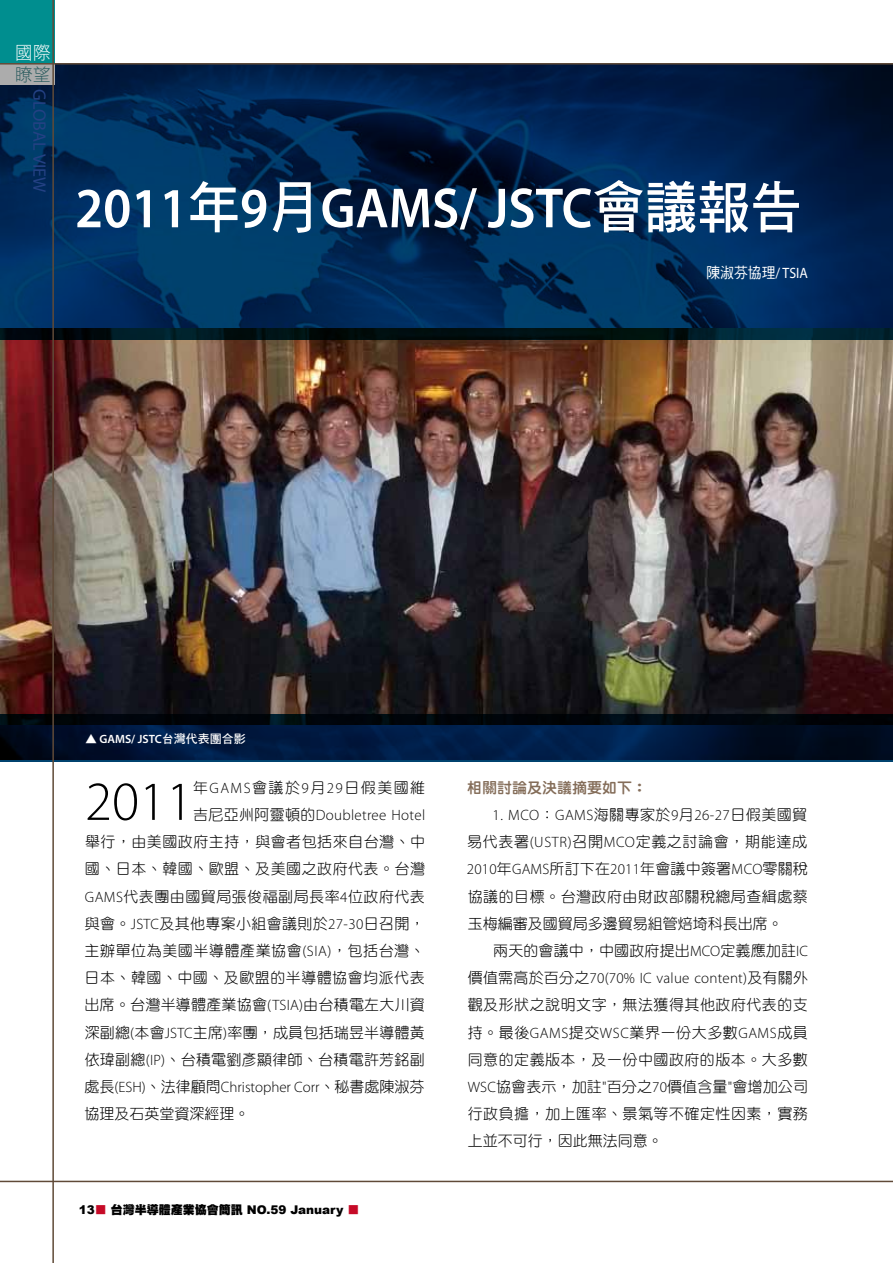
<style>
.page{position:relative;width:893px;height:1263px;background:#fff}
.page>*{position:absolute;margin:0;border:0;box-sizing:border-box;transform-origin:0 0}
.t1{font:600 57px "Myriad Pro";color:#fff;scale:.92 1}
.t2{font:300 55.35px "Myriad Pro";color:#000}
.t3{font:18px "Myriad Pro";color:#244184}
.t4{font:18px "DF Hei Std W3";color:#fff}
.t5{font:18px "DF Hei Std W3";color:#2b5c5f}
.t6{font:15px/27.2px "DF Yuan Std W3";letter-spacing:.015em;color:#000;text-align:justify}
.t7{font:300 15px "Myriad Pro";letter-spacing:.015em;color:#000}
.t8{font:15px "DF Yuan Std W3";letter-spacing:.045em;color:#000}
.t9{font:15px "DF Yuan Std W3";letter-spacing:.1em;color:#000}
.t10{font:15px "DF Yuan Std W8";color:#846d59}
.t11{font:15px "DF Hei Std W5";color:#fff;scale:.92 1}
.t12{font:900 12px "Arial";color:#000}
.t13{font:600 12px "Myriad Pro";color:#fff}
.s1{font-family:"DF Hei Std W7";font-weight:400}
.s2{font-family:"Myriad Pro"}
.s3{font-family:"Myriad Pro";font-weight:300}
.s4{font-family:"DF Yuan Std W3";font-weight:400}
.s5{font-family:"DF Hei Std W12";font-weight:400;color:#c60a27}
.s6{font-family:"DF Hei Std W12";font-weight:400}
</style>
<div class="page">
<img style="left:0;top:339px;width:893px;height:375px">
<svg style="left:0;top:65px;width:893px;height:274px;background:#002852"></svg>
<svg style="left:0;top:714px;width:893px;height:47px;background:#00132f"></svg>
<div style="left:0;top:0;width:54px;height:64px;background:#008e8f"></div>
<div style="left:0;top:64px;width:54px;height:21px;background:#acacac"></div>
<hr style="left:0;top:63px;width:893px;height:2px;background:#604a38">
<hr style="left:52px;top:0;width:2px;height:1263px;background:#604a38">
<hr style="left:0;top:1181px;width:893px;height:1px;background:#604a38">
<p class="t4" style="left:15px;top:43px;width:37px">國際</p>
<p class="t5" style="left:15px;top:65px;width:37px">瞭望</p>
<p class="t3" style="left:51px;top:89px;width:104px;rotate:90deg">GLOBAL VIEW</p>
<h1 class="t1" style="left:75px;top:172px;width:792px">2011<span class="s1">年</span>9<span class="s1">月</span>GAMS/ JSTC<span class="s1">會議報告</span></h1>
<p class="t11" style="left:706px;top:264px;width:112px">陳淑芬協理<span class="s2">/ TSIA</span></p>
<p class="t13" style="left:85px;top:731px;width:162px"><span class="s1">▲</span> GAMS/ JSTC<span class="s1">台灣代表團合影</span></p>
<h2 class="t2" style="left:85px;top:768px;width:110px">2011</h2>
<p class="t9" style="left:193px;top:779px;width:234px">年<span class="s3">GAMS</span>會議於<span class="s3">9</span>月<span class="s3">29</span>日假美國維</p>
<p class="t7" style="left:193px;top:806px;width:233px"><span class="s4">吉尼亞州阿靈頓的</span>Doubletree Hotel</p>
<p class="t6" style="left:85px;top:828px;width:342px">舉行，由美國政府主持，與會者包括來自台灣、中國、日本、韓國、歐盟、及美國之政府代表。台灣<span class="s3">GAMS</span>代表團由國貿局張俊福副局長率<span class="s3">4</span>位政府代表與會。<span class="s3">JSTC</span>及其他專案小組會議則於<span class="s3">27-30</span>日召開，主辦單位為美國半導體產業協會<span class="s3">(SIA)</span>，包括台灣、日本、韓國、中國、及歐盟的半導體協會均派代表出席。台灣半導體產業協會<span class="s3">(TSIA)</span>由台積電左大川資深副總<span class="s3">(</span>本會<span class="s3">JSTC</span>主席<span class="s3">)</span>率團，成員包括瑞昱半導體黃依瑋副總<span class="s3">(IP)</span>、台積電劉彥顯律師、台積電許芳銘副</p>
<p class="t7" style="left:85px;top:1078px;width:341px"><span class="s4">處長</span>(ESH)<span class="s4">、法律顧問</span>Christopher Corr<span class="s4">、秘書處陳淑芬</span></p>
<p class="t6" style="left:84px;top:1100px;width:166px">協理及石英堂資深經理。</p>
<p class="t12" style="left:79px;top:1203px;width:282px">13<span class="s5">■</span> <span class="s6">台灣半導體產業協會簡訊</span> NO.59 January <span class="s5">■</span></p>
<p class="t10" style="left:467px;top:779px;width:181px">相關討論及決議摘要如下：</p>
<p class="t7" style="left:493px;top:806px;width:316px">1. MCO<span class="s4">：</span>GAMS<span class="s4">海關專家於</span>9<span class="s4">月</span>26-27<span class="s4">日假美國貿</span></p>
<p class="t8" style="left:467px;top:833px;width:342px">易代表署<span class="s3">(USTR)</span>召開<span class="s3">MCO</span>定義之討論會，期能達成</p>
<p class="t7" style="left:467px;top:860px;width:342px">2010<span class="s4">年</span>GAMS<span class="s4">所訂下在</span>2011<span class="s4">年會議中簽署</span>MCO<span class="s4">零關稅</span></p>
<p class="t6" style="left:468px;top:882px;width:342px">協議的目標。台灣政府由財政部關稅總局查緝處蔡玉梅編審及國貿局多邊貿易組管焙埼科長出席。</p>
<p class="t6" style="left:493px;top:937px;width:316px">兩天的會議中，中國政府提出<span class="s3">MCO</span>定義應加註<span class="s3">IC</span></p>
<p class="t7" style="left:468px;top:969px;width:342px"><span class="s4">價值需高於百分之</span>70(70% IC value content)<span class="s4">及有關外</span></p>
<p class="t6" style="left:468px;top:991px;width:342px">觀及形狀之說明文字，無法獲得其他政府代表的支持。最後<span class="s3">GAMS</span>提交<span class="s3">WSC</span>業界一份大多數<span class="s3">GAMS</span>成員同意的定義版本，及一份中國政府的版本。大多數<span class="s3">WSC</span>協會表示，加註<span class="s3">"</span>百分之<span class="s3">70</span>價值含量<span class="s3">"</span>會增加公司行政負擔，加上匯率、景氣等不確定性因素，實務上並不可行，因此無法同意。</p>
</div>
